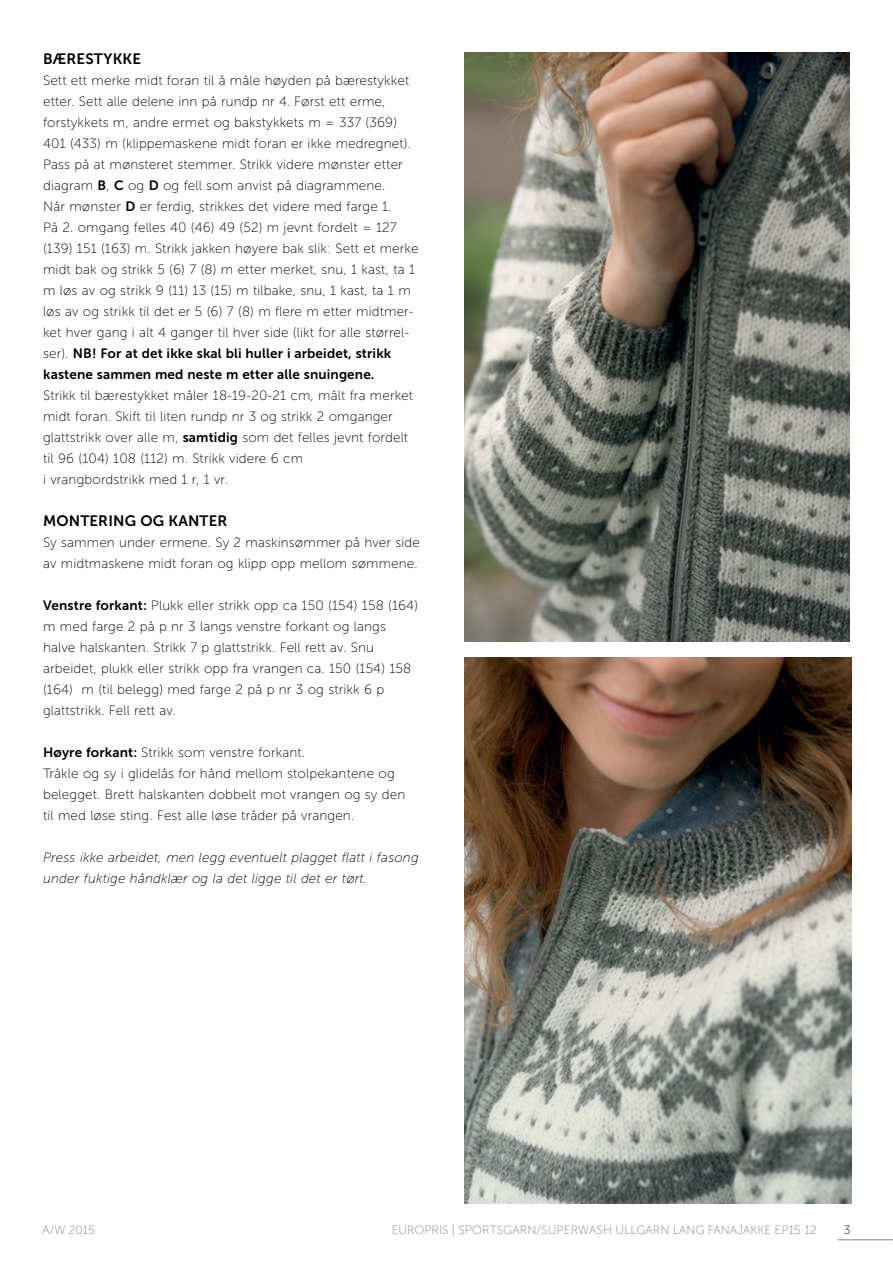
<style>
.page{position:relative;width:893px;height:1263px;background:#fff}
.page>*{position:absolute;margin:0;border:0;box-sizing:border-box;transform-origin:0 0}
.Innhold_-_Venstresti{font:15px "Museo Sans 700";letter-spacing:.01em;color:#000}
.Innhold_-_Venstresti-2{font:13.5px/21px "Museo Sans 100";letter-spacing:.01em;color:#000}
.Innhold_-_Venstresti-3{font:italic 13.5px/21px "Museo Sans 100";letter-spacing:.01em;color:#000}
.t1{font:12px "Museo Sans 100";letter-spacing:.01em;color:#808285}
.t2{font:12px "Museo Sans 100";color:#000}
.s1{font-family:"Museo Sans 700"}
</style>
<div class="page">
<hr style="left:838px;top:1239px;width:55px;height:1px;background:#808285">
<img style="left:464px;top:53px;width:386px;height:588px">
<img style="left:464px;top:657px;width:387px;height:546px">
<p class="Innhold_-_Venstresti" style="left:43px;top:50px;width:99px">BÆRESTYKKE</p>
<p class="Innhold_-_Venstresti-2" style="left:43px;top:70px;width:369px">Sett ett merke midt foran til å måle høyden på bærestykket etter. Sett alle delene inn på rundp nr 4. Først ett erme, forstykkets m, andre ermet og bakstykkets m = 337 (369)<br>401 (433) m (klippemaskene midt foran er ikke medregnet).<br>Pass på at mønsteret stemmer. Strikk videre mønster etter</p>
<p class="Innhold_-_Venstresti-2" style="left:43px;top:175px;width:344px">diagram <span class="s1">B</span>, <span class="s1">C</span> og <span class="s1">D</span> og fell som anvist på diagrammene.</p>
<p class="Innhold_-_Venstresti-2" style="left:43px;top:196px;width:350px">Når mønster <span class="s1">D</span> er ferdig, strikkes det videre med farge 1.</p>
<p class="Innhold_-_Venstresti-2" style="left:43px;top:217px;width:377px">På 2. omgang felles 40 (46) 49 (52) m jevnt fordelt = 127 (139) 151 (163) m. Strikk jakken høyere bak slik: Sett et merke midt bak og strikk 5 (6) 7 (8) m etter merket, snu, 1 kast, ta 1 m løs av og strikk 9 (11) 13 (15) m tilbake, snu, 1 kast, ta 1 m løs av og strikk til det er 5 (6) 7 (8) m flere m etter midtmer&shy;ket hver gang i alt 4 ganger til hver side (likt for alle størrel&shy;ser). <span class="s1">NB! For at det ikke skal bli huller i arbeidet, strikk kastene sammen med neste m etter alle snuingene.</span></p>
<p class="Innhold_-_Venstresti-2" style="left:43px;top:385px;width:372px">Strikk til bærestykket måler 18-19-20-21 cm, målt fra merket midt foran. Skift til liten rundp nr 3 og strikk 2 omganger glattstrikk over alle m, <span class="s1">samtidig</span> som det felles jevnt fordelt til 96 (104) 108 (112) m. Strikk videre 6 cm</p>
<p class="Innhold_-_Venstresti-2" style="left:43px;top:469px;width:186px">i vrangbordstrikk med 1 r, 1 vr.</p>
<p class="Innhold_-_Venstresti" style="left:43px;top:512px;width:186px">MONTERING OG KANTER</p>
<p class="Innhold_-_Venstresti-2" style="left:43px;top:532px;width:378px">Sy sammen under ermene. Sy 2 maskinsømmer på hver side av midtmaskene midt foran og klipp opp mellom sømmene.</p>
<p class="Innhold_-_Venstresti-2" style="left:43px;top:595px;width:376px"><span class="s1">Venstre forkant:</span> Plukk eller strikk opp ca 150 (154) 158 (164) m med farge 2 på p nr 3 langs venstre forkant og langs halve halskanten. Strikk 7 p glattstrikk. Fell rett av. Snu arbeidet, plukk eller strikk opp fra vrangen ca. 150 (154) 158 (164) m (til belegg) med farge 2 på p nr 3 og strikk 6 p glattstrikk. Fell rett av.</p>
<p class="Innhold_-_Venstresti-2" style="left:43px;top:742px;width:263px"><span class="s1">Høyre forkant:</span> Strikk som venstre forkant.</p>
<p class="Innhold_-_Venstresti-2" style="left:43px;top:763px;width:364px">Tråkle og sy i glidelås for hånd mellom stolpekantene og belegget. Brett halskanten dobbelt mot vrangen og sy den</p>
<p class="Innhold_-_Venstresti-2" style="left:43px;top:805px;width:313px">til med løse sting. Fest alle løse tråder på vrangen.</p>
<p class="Innhold_-_Venstresti-3" style="left:43px;top:847px;width:377px">Press ikke arbeidet, men legg eventuelt plagget flatt i fasong under fuktige håndklær og la det ligge til det er tørt.</p>
<p class="t1" style="left:43px;top:1223px;width:54px">A/W 2015</p>
<p class="t1" style="left:392px;top:1223px;width:427px">EUROPRIS | SPORTSGARN/SUPERWASH ULLGARN LANG FANAJAKKE EP15·12</p>
<p class="t2" style="left:844px;top:1223px;width:8px">3</p>
</div>
